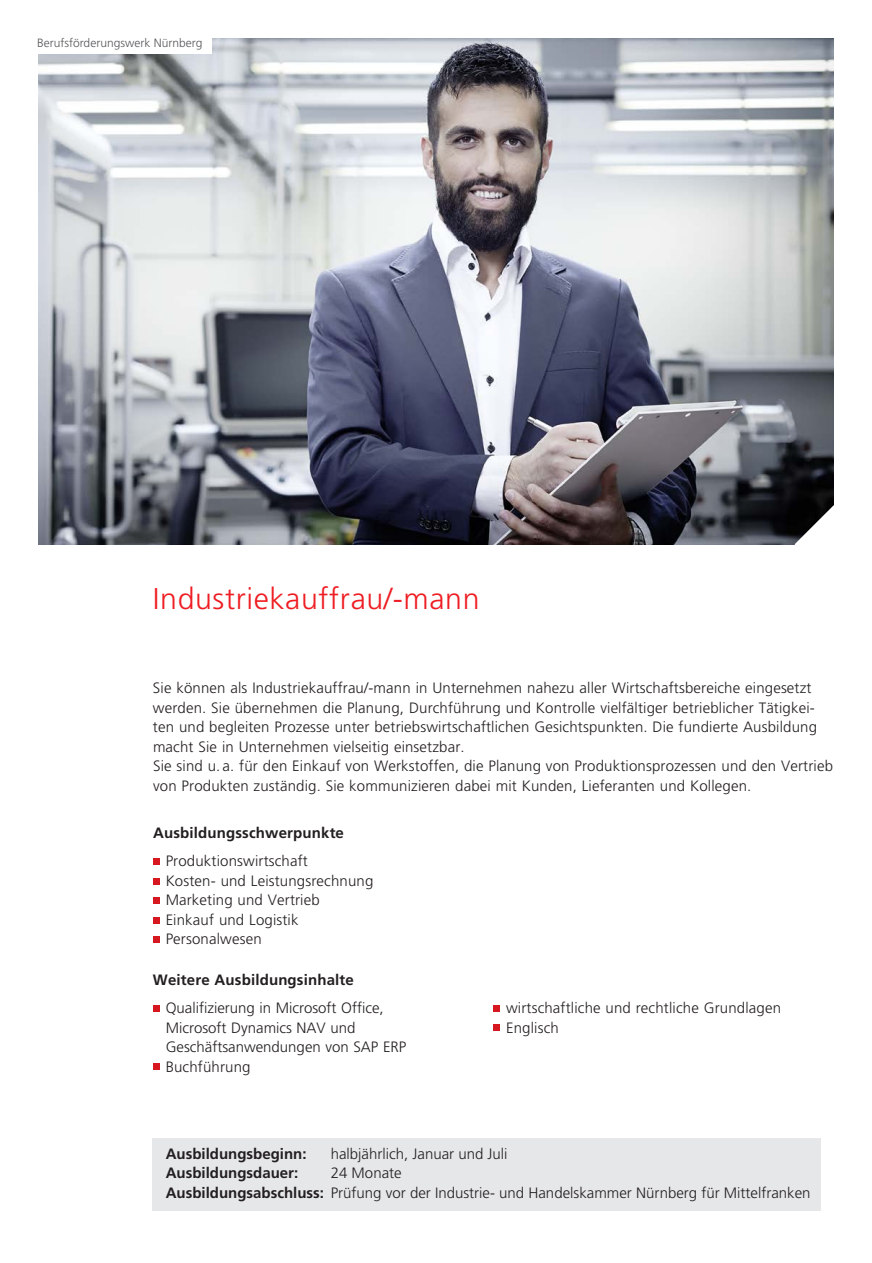
<style>
.page{position:relative;width:872px;height:1263px;background:#fff}
.page>*{position:absolute;margin:0;border:0;box-sizing:border-box;transform-origin:0 0}
.t1{font:300 30px "Frutiger";letter-spacing:.02em;color:#ee1d23}
.t2{font:300 15px/19.5px "Frutiger";letter-spacing:.01em;color:#231f20}
.t3{font:700 15px "Frutiger";letter-spacing:.01em;color:#231f20}
.t4{font:300 12px "Frutiger";color:#57585a}
.s1{font-weight:700}
</style>
<div class="page">
<div style="left:153px;top:1138px;width:667px;height:73px;background:#e6e7e9"></div>
<img style="left:38px;top:38px;width:795px;height:506px">
<svg style="left:794px;top:505px;width:40px;height:40px"></svg>
<div style="left:0;top:0;width:211px;height:53px;background:#fff"></div>
<div style="left:153px;top:858px;width:6px;height:7px;background:#d7171f"></div>
<svg style="left:153px;top:878px;width:6px;height:6px"></svg>
<div style="left:153px;top:897px;width:6px;height:7px;background:#d7171f"></div>
<svg style="left:153px;top:917px;width:6px;height:6px"></svg>
<div style="left:153px;top:936px;width:6px;height:7px;background:#d7171f"></div>
<div style="left:153px;top:1005px;width:6px;height:7px;background:#d7171f"></div>
<svg style="left:153px;top:1064px;width:6px;height:6px"></svg>
<div style="left:493px;top:1005px;width:6px;height:7px;background:#d7171f"></div>
<svg style="left:493px;top:1025px;width:6px;height:6px"></svg>
<p class="t4" style="left:37px;top:36px;width:167px">Berufsförderungswerk Nürnberg</p>
<h1 class="t1" style="left:153px;top:582px;width:328px">Industriekauffrau/-mann</h1>
<p class="t2" style="left:153px;top:678px;width:681px">Sie können als Industriekauffrau/-mann in Unternehmen nahezu aller Wirtschaftsbereiche eingesetzt werden. Sie übernehmen die Planung, Durchführung und Kontrolle vielfältiger betrieblicher Tätigkei&shy;ten und begleiten Prozesse unter betriebswirtschaftlichen Gesichtspunkten. Die fundierte Ausbildung macht Sie in Unternehmen vielseitig einsetzbar.<br>Sie sind u. a. für den Einkauf von Werkstoffen, die Planung von Produktionsprozessen und den Vertrieb von Produkten zuständig. Sie kommunizieren dabei mit Kunden, Lieferanten und Kollegen.</p>
<p class="t3" style="left:153px;top:824px;width:192px">Ausbildungsschwerpunkte</p>
<p class="t2" style="left:166px;top:852px;width:209px">Produktionswirtschaft<br>Kosten- und Leistungsrechnung<br>Marketing und Vertrieb<br>Einkauf und Logistik<br>Personalwesen</p>
<p class="t3" style="left:153px;top:971px;width:202px">Weitere Ausbildungsinhalte</p>
<p class="t2" style="left:166px;top:998px;width:242px">Qualifizierung in Microsoft Office,<br>Microsoft Dynamics NAV und<br>Geschäftsanwendungen von SAP ERP<br>Buchführung</p>
<p class="t2" style="left:506px;top:998px;width:276px">wirtschaftliche und rechtliche Grundlagen<br>Englisch</p>
<p class="t3" style="left:166px;top:1145px;width:142px">Ausbildungsbeginn:</p>
<p class="t2" style="left:331px;top:1144px;width:178px">halbjährlich, Januar und Juli</p>
<p class="t3" style="left:166px;top:1164px;width:134px">Ausbildungsdauer:</p>
<p class="t2" style="left:166px;top:1164px;width:646px;text-indent:165px">24 Monate<br><span class="s1">Ausbildungsabschluss:</span> Prüfung vor der Industrie- und Handelskammer Nürnberg für Mittelfranken</p>
</div>
